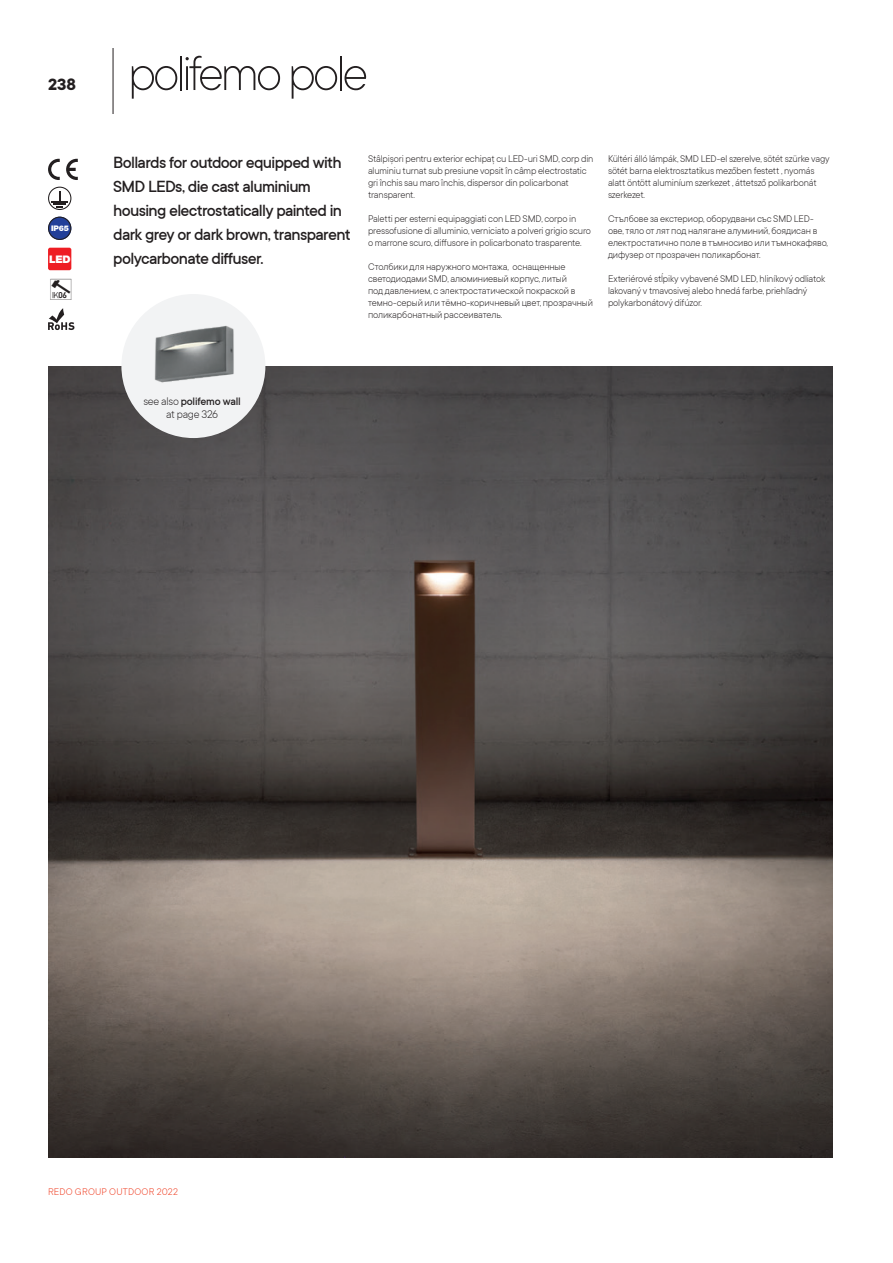
<style>
.page{position:relative;width:893px;height:1263px;background:#fff}
.page>*{position:absolute;margin:0;border:0;box-sizing:border-box;transform-origin:0 0}
.t1{font:200 54px "TT Commons";letter-spacing:-.06em;color:#231f20}
.t2{font:500 18px/24px "TT Commons";letter-spacing:-.035em;color:#231f20}
.t3{font:700 18px "TT Commons";color:#231f20}
.t4{font:300 12px/13.5px "TT Commons";letter-spacing:-.02em;color:#231f20;text-align:center}
.t5{font:300 10.5px/12px "TT Commons";letter-spacing:-.015em;color:#231f20}
.t6{font:300 10.5px "TT Commons";letter-spacing:.02em;color:#ef3e22}
.t7{font:900 10.5px "Helvetica Neue LT Pro";color:#fff}
.t8{font:900 7.8px "Helvetica Neue LT Pro";color:#fff}
.s1{font-weight:500}
</style>
<div class="page">
<svg style="left:48px;top:159px;width:12px;height:21px"></svg>
<svg style="left:66px;top:159px;width:12px;height:21px"></svg>
<svg style="left:48px;top:187px;width:23px;height:23px"></svg>
<svg style="left:48px;top:217px;width:23px;height:23px"></svg>
<div style="left:48px;top:248px;width:23px;height:22px;background:#ee1d23;border-radius:2px"></div>
<svg style="left:48px;top:308px;width:26px;height:22px"></svg>
<img style="left:48px;top:366px;width:785px;height:791px">
<div style="left:121px;top:294px;width:144px;height:144px;background:#f2f3f4;border-radius:50%"></div>
<img style="left:154px;top:325px;width:80px;height:58px">
<hr style="left:113px;top:48px;width:1px;height:66px;background:#231f20">
<h2 class="t3" style="left:48px;top:75px;width:29px">238</h2>
<p class="t8" style="left:51px;top:224px;width:19px">IP65</p>
<p class="t7" style="left:49px;top:253px;width:23px">LED</p>
<h1 class="t1" style="left:128px;top:44px;width:242px">polifemo pole</h1>
<h2 class="t2" style="left:113px;top:151px;width:239px">Bollards for outdoor equipped with SMD LEDs, die cast aluminium housing electrostatically painted in dark grey or dark brown, transparent polycarbonate diffuser.</h2>
<p class="t5" style="left:368px;top:153px;width:227px">Stâlpișori pentru exterior echipaț cu LED-uri SMD, corp din aluminiu turnat sub presiune vopsit în câmp electrostatic gri închis sau maro închis, dispersor din policarbonat transparent.</p>
<p class="t5" style="left:368px;top:213px;width:224px">Paletti per esterni equipaggiati con LED SMD, corpo in pressofusione di alluminio, verniciato a polveri grigio scuro o marrone scuro, diffusore in policarbonato trasparente.</p>
<p class="t5" style="left:368px;top:261px;width:227px">Столбики для наружного монтажа, оснащенные светодиодами SMD, алюминиевый корпус, литый<br>под давлением, с электростатической покраской в темно-серый или тёмно-коричневый цвет, прозрачный поликарбонатный рассеиватель.</p>
<p class="t5" style="left:608px;top:153px;width:223px">Kültéri álló lámpák, SMD LED-el szerelve, sötét szürke vagy sötét barna elektrosztatikus mezőben festett , nyomás alatt öntött aluminíum szerkezet , áttetsző polikarbonát szerkezet.</p>
<p class="t5" style="left:608px;top:213px;width:222px">Cтълбове за екстериор, оборудвани със SMD LED&shy;ове, тяло от лят под налягане алуминий, боядисан в електростатично поле в тъмносиво или тъмнокафяво, дифузер от прозрачен поликарбонат.</p>
<p class="t5" style="left:608px;top:273px;width:219px">Exteriérové stĺpiky vybavené SMD LED, hliníkový odliatok lakovaný v tmavosivej alebo hnedá farbe, priehľadný polykarbonátový difúzor.</p>
<p class="t4" style="left:143px;top:394px;width:99px">see also <span class="s1">polifemo wall </span>at page 326</p>
<p class="t6" style="left:48px;top:1185px;width:131px">REDO GROUP OUTDOOR 2022</p>
</div>
